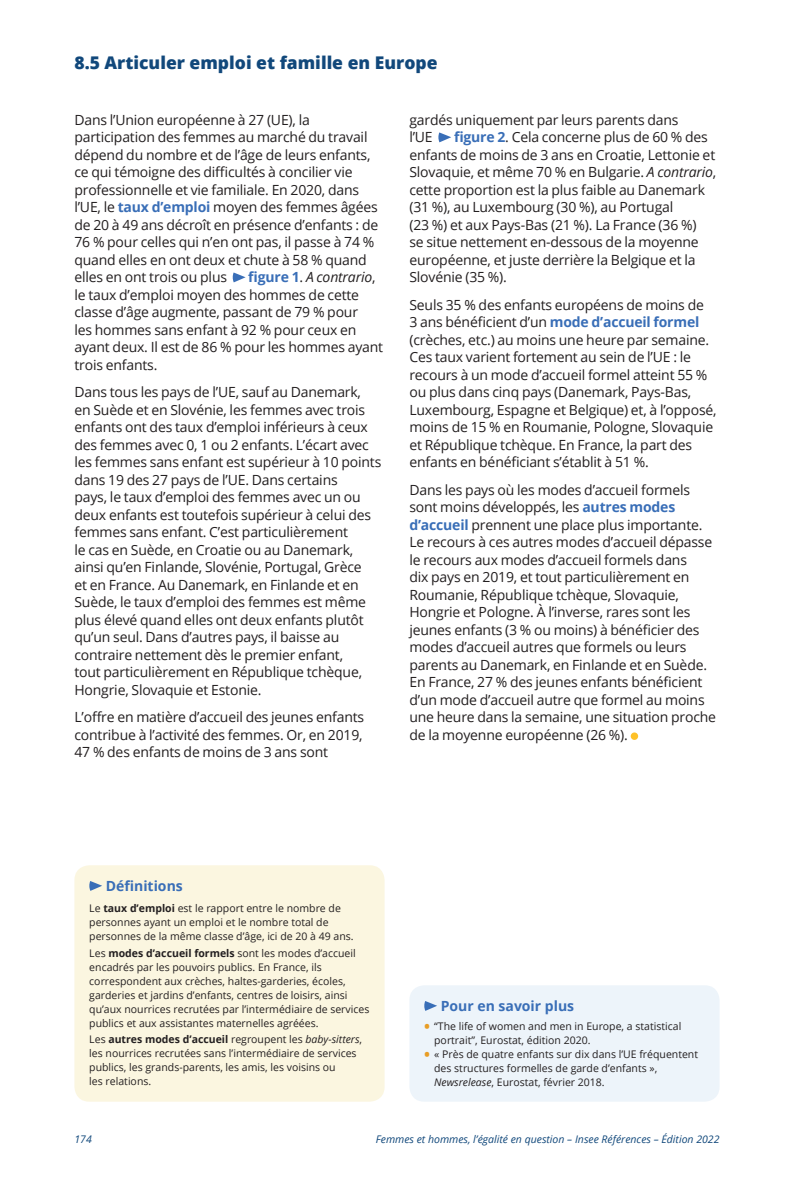
<style>
.page{position:relative;width:794px;height:1191px;background:#fff}
.page>*{position:absolute;margin:0;border:0;box-sizing:border-box;transform-origin:0 0}
.titre_x_x{font:800 17.5px "Open Sans";color:#11487b}
.texte_courant{font:14px/17.5px "Open Sans";letter-spacing:-.015em;color:#231f20}
.TK_PSP_titre{font:700 14px "Open Sans";color:#396eb7}
.TK_DEF_titre{font:700 14px "Open Sans";color:#396eb7}
.TK_DEF_corpus{font:10.5px/14px "Open Sans";color:#231f20}
.définitions_légendes{font:italic 10.5px "Open Sans";color:#11487b}
.s1{font-weight:700;color:#396eb7}
.s2{font-style:italic}
.s3{font-weight:700}
.s4{font-weight:700;font-size:15.75px;color:#e89d25}
</style>
<div class="page">
<svg style="left:232px;top:272px;width:14px;height:10px"></svg>
<svg style="left:438px;top:132px;width:13px;height:10px"></svg>
<div style="left:630px;top:732px;width:8px;height:8px;background:#fec128;border-radius:50%"></div>
<div style="left:74px;top:865px;width:310px;height:236px;background:#fbf6e0;border-radius:15px"></div>
<svg style="left:89px;top:881px;width:13px;height:10px"></svg>
<div style="left:409px;top:985px;width:310px;height:116px;background:#edf4fa;border-radius:15px"></div>
<svg style="left:424px;top:1001px;width:13px;height:10px"></svg>
<p class="titre_x_x" style="left:74px;top:49px;width:365px">8.5 Articuler emploi et famille en Europe</p>
<p class="texte_courant" style="left:74px;top:111px;width:305px">Dans l’Union européenne à 27 (UE), la participation des femmes au marché du travail dépend du nombre et de l’âge de leurs enfants, ce qui témoigne des difficultés à concilier vie professionnelle et vie familiale. En 2020, dans l’UE, le <span class="s1">taux d’emploi</span> moyen des femmes âgées de 20 à 49 ans décroît en présence d’enfants : de 76 % pour celles qui n’en ont pas, il passe à 74 % quand elles en ont deux et chute à 58 % quand elles en ont trois ou plus</p>
<p class="texte_courant" style="left:74px;top:268px;width:310px;text-indent:174px"><span class="s1">figure 1</span>. <span class="s2">A contrario</span>, le taux d’emploi moyen des hommes de cette classe d’âge augmente, passant de 79 % pour<br>les hommes sans enfant à 92 % pour ceux en ayant deux. Il est de 86 % pour les hommes ayant trois enfants.</p>
<p class="texte_courant" style="left:74px;top:383px;width:308px">Dans tous les pays de l’UE, sauf au Danemark,<br>en Suède et en Slovénie, les femmes avec trois enfants ont des taux d’emploi inférieurs à ceux des femmes avec 0, 1 ou 2 enfants. L’écart avec les femmes sans enfant est supérieur à 10 points dans 19 des 27 pays de l’UE. Dans certains<br>pays, le taux d’emploi des femmes avec un ou deux enfants est toutefois supérieur à celui des femmes sans enfant. C’est particulièrement<br>le cas en Suède, en Croatie ou au Danemark, ainsi qu’en Finlande, Slovénie, Portugal, Grèce<br>et en France. Au Danemark, en Finlande et en Suède, le taux d’emploi des femmes est même plus élevé quand elles ont deux enfants plutôt qu’un seul. Dans d’autres pays, il baisse au contraire nettement dès le premier enfant,<br>tout particulièrement en République tchèque, Hongrie, Slovaquie et Estonie.</p>
<p class="texte_courant" style="left:74px;top:708px;width:291px;text-align:justify">L’offre en matière d’accueil des jeunes enfants contribue à l’activité des femmes. Or, en 2019, 47 % des enfants de moins de 3 ans sont</p>
<p class="texte_courant" style="left:409px;top:111px;width:271px">gardés uniquement par leurs parents dans l’UE</p>
<p class="texte_courant" style="left:409px;top:128px;width:308px;text-indent:45px"><span class="s1">figure 2</span>. Cela concerne plus de 60 % des enfants de moins de 3 ans en Croatie, Lettonie et Slovaquie, et même 70 % en Bulgarie. <span class="s2">A contrario</span>, cette proportion est la plus faible au Danemark (31 %), au Luxembourg (30 %), au Portugal<br>(23 %) et aux Pays‑Bas (21 %). La France (36 %)<br>se situe nettement en‑dessous de la moyenne européenne, et juste derrière la Belgique et la Slovénie (35 %).</p>
<p class="texte_courant" style="left:409px;top:296px;width:309px">Seuls 35 % des enfants européens de moins de<br>3 ans bénéficient d’un <span class="s1">mode d’accueil formel </span>(crèches, etc.) au moins une heure par semaine.<br>Ces taux varient fortement au sein de l’UE : le recours à un mode d’accueil formel atteint 55 % ou plus dans cinq pays (Danemark, Pays‑Bas, Luxembourg, Espagne et Belgique) et, à l’opposé, moins de 15 % en Roumanie, Pologne, Slovaquie et République tchèque. En France, la part des enfants en bénéficiant s’établit à 51 %.</p>
<p class="texte_courant" style="left:409px;top:480px;width:308px">Dans les pays où les modes d’accueil formels sont moins développés, les <span class="s1">autres modes d’accueil</span> prennent une place plus importante.<br>Le recours à ces autres modes d’accueil dépasse le recours aux modes d’accueil formels dans<br>dix pays en 2019, et tout particulièrement en Roumanie, République tchèque, Slovaquie, Hongrie et Pologne. À l’inverse, rares sont les jeunes enfants (3 % ou moins) à bénéficier des modes d’accueil autres que formels ou leurs parents au Danemark, en Finlande et en Suède.<br>En France, 27 % des jeunes enfants bénéficient d’un mode d’accueil autre que formel au moins une heure dans la semaine, une situation proche de la moyenne européenne (26 %).</p>
<p class="TK_DEF_titre" style="left:106px;top:876px;width:78px">Définitions</p>
<p class="TK_DEF_corpus" style="left:89px;top:901px;width:266px">Le <span class="s3">taux d’emploi</span> est le rapport entre le nombre de personnes ayant un emploi et le nombre total de personnes de la même classe d’âge, ici de 20 à 49 ans.</p>
<p class="TK_DEF_corpus" style="left:89px;top:945px;width:281px">Les <span class="s3">modes d’accueil formels</span> sont les modes d’accueil encadrés par les pouvoirs publics. En France, ils correspondent aux crèches, haltes‑garderies, écoles, garderies et jardins d’enfants, centres de loisirs, ainsi qu’aux nourrices recrutées par l’intermédiaire de services publics et aux assistantes maternelles agréées.</p>
<p class="TK_DEF_corpus" style="left:89px;top:1032px;width:274px">Les <span class="s3">autres modes d’accueil</span> regroupent les <span class="s2">baby‑sitters</span>, les nourrices recrutées sans l’intermédiaire de services publics, les grands‑parents, les amis, les voisins ou<br>les relations.</p>
<p class="TK_PSP_titre" style="left:441px;top:996px;width:135px">Pour en savoir plus</p>
<p class="TK_DEF_corpus" style="left:434px;top:1018px;width:249px;text-indent:-10px"><span class="s4">•</span> “The life of women and men in Europe, a statistical portrait”, Eurostat, édition 2020.</p>
<p class="TK_DEF_corpus" style="left:434px;top:1046px;width:265px;text-indent:-10px"><span class="s4">•</span> « Près de quatre enfants sur dix dans l’UE fréquentent des structures formelles de garde d’enfants »,<br><span class="s2">Newsrelease</span>, Eurostat, février 2018.</p>
<p class="définitions_légendes" style="left:74px;top:1132px;width:19px">174</p>
<p class="définitions_légendes" style="left:376px;top:1132px;width:345px">Femmes et hommes, l’égalité en question – Insee Références – Édition 2022</p>
</div>
